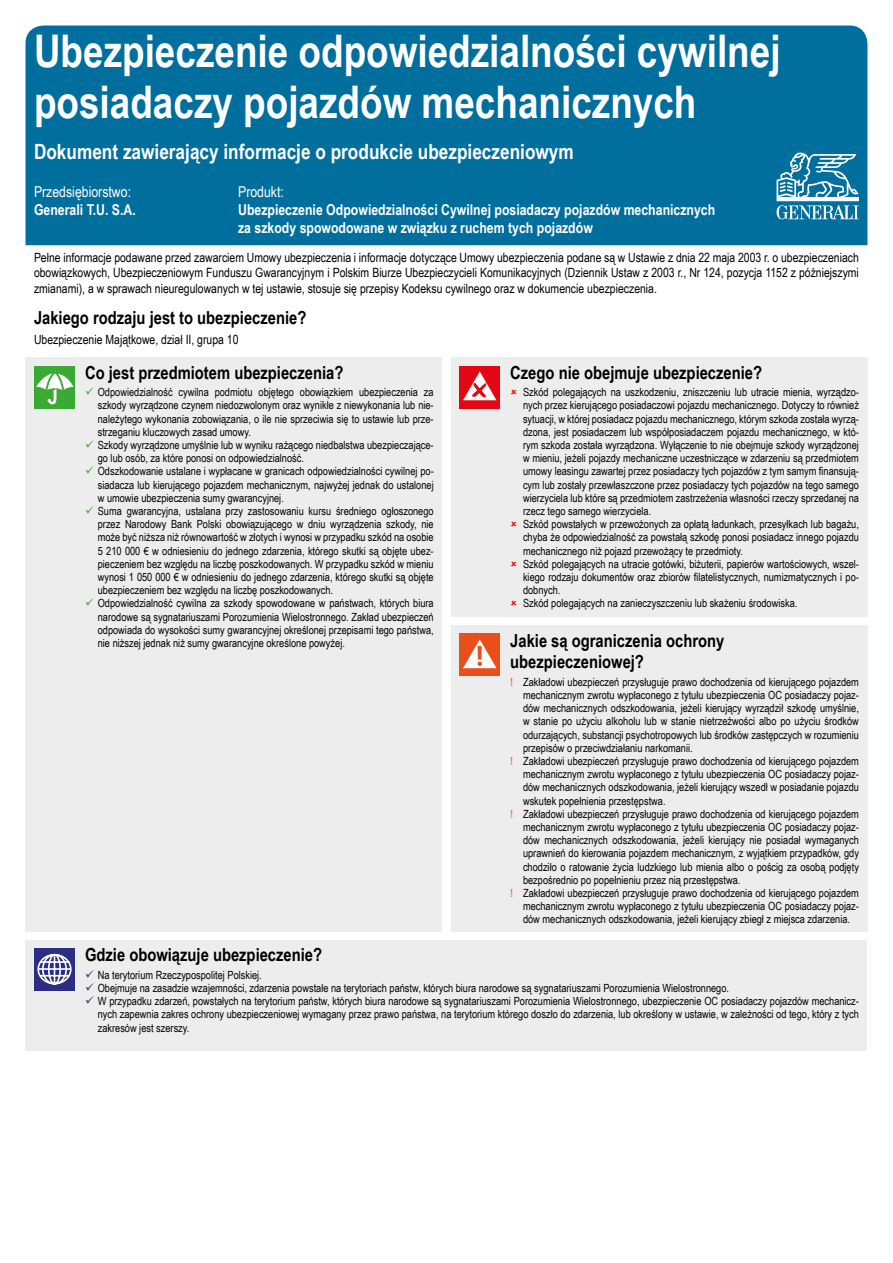
<style>
.page{position:relative;width:893px;height:1263px;background:#fff}
.page>*{position:absolute;margin:0;border:0;box-sizing:border-box;transform-origin:0 0}
.t1{font:700 45px/51px "Arial Narrow";color:#fff}
.t2{font:700 21px "Arial Narrow";color:#fff}
.t3{font:700 18px/21.6px "Arial Narrow";color:#000}
.t4{font:700 15px/18px "Arial Narrow";color:#fff}
.t5{font:15px "Arial Narrow";color:#fff}
.t6{font:12.75px/15.3px "Arial Narrow";color:#000;text-align:justify}
.t7{font:11.25px/13.2px "Arial Narrow";color:#000}
.s1{font-weight:700;color:#ed7d31}
</style>
<div class="page">
<div style="left:26px;top:26px;width:841px;height:219px;background:#006f9e"></div>
<div style="left:26px;top:357px;width:416px;height:574px;background:#ededed"></div>
<div style="left:451px;top:357px;width:416px;height:260px;background:#ededed"></div>
<div style="left:451px;top:625px;width:416px;height:306px;background:#ededed"></div>
<div style="left:26px;top:940px;width:841px;height:110px;background:#ededed"></div>
<div style="left:34px;top:366px;width:41px;height:42px;background:#3aaa35"></div>
<svg style="left:36px;top:369px;width:38px;height:35px"></svg>
<div style="left:459px;top:366px;width:41px;height:42px;background:#e30613"></div>
<svg style="left:463px;top:371px;width:33px;height:29px"></svg>
<div style="left:459px;top:634px;width:41px;height:42px;background:#e94e1b"></div>
<svg style="left:463px;top:639px;width:33px;height:29px"></svg>
<div style="left:34px;top:948px;width:41px;height:43px;background:#2d2e83"></div>
<svg style="left:37px;top:953px;width:35px;height:32px"></svg>
<svg style="left:776px;top:152px;width:83px;height:67px"></svg>
<h1 class="t1" style="left:34px;top:23px;width:748px">Ubezpieczenie odpowiedzialności cywilnej posiadaczy pojazdów mechanicznych</h1>
<h2 class="t2" style="left:34px;top:136px;width:541px">Dokument zawierający informacje o produkcie ubezpieczeniowym</h2>
<h3 class="t5" style="left:238px;top:181px;width:47px">Produkt:</h3>
<h3 class="t4" style="left:238px;top:200px;width:479px">Ubezpieczenie Odpowiedzialności Cywilnej posiadaczy pojazdów mechanicznych za szkody spowodowane w związku z ruchem tych pojazdów</h3>
<p class="t6" style="left:34px;top:249px;width:826px">Pełne informacje podawane przed zawarciem Umowy ubezpieczenia i informacje dotyczące Umowy ubezpieczenia podane są w Ustawie z dnia 22 maja 2003 r. o ubezpieczeniach obowiązkowych, Ubezpieczeniowym Funduszu Gwarancyjnym i Polskim Biurze Ubezpieczycieli Komunikacyjnych (Dziennik Ustaw z 2003 r., Nr 124, pozycja 1152 z późniejszymi zmianami), a w sprawach nieuregulowanych w tej ustawie, stosuje się przepisy Kodeksu cywilnego oraz w dokumencie ubezpieczenia.</p>
<h3 class="t5" style="left:34px;top:181px;width:99px">Przedsiębiorstwo:</h3>
<h3 class="t4" style="left:34px;top:200px;width:103px">Generali T.U. S.A.</h3>
<h3 class="t3" style="left:34px;top:306px;width:274px">Jakiego rodzaju jest to ubezpieczenie?</h3>
<p class="t6" style="left:34px;top:331px;width:206px">Ubezpieczenie Majątkowe, dział II, grupa 10</p>
<h3 class="t3" style="left:85px;top:361px;width:260px">Co jest przedmiotem ubezpieczenia?</h3>
<p class="t7" style="left:98px;top:385px;width:337px">Odpowiedzialność cywilna podmiotu objętego obowiązkiem ubezpieczenia za szkody wyrządzone czynem niedozwolonym oraz wynikłe z niewykonania lub nie&shy;należytego wykonania zobowiązania, o ile nie sprzeciwia się to ustawie lub prze&shy;strzeganiu kluczowych zasad umowy.<br>Szkody wyrządzone umyślnie lub w wyniku rażącego niedbalstwa ubezpieczające&shy;go lub osób, za które ponosi on odpowiedzialność.<br>Odszkodowanie ustalane i wypłacane w granicach odpowiedzialności cywilnej po&shy;siadacza lub kierującego pojazdem mechanicznym, najwyżej jednak do ustalonej w umowie ubezpieczenia sumy gwarancyjnej.<br>Suma gwarancyjna, ustalana przy zastosowaniu kursu średniego ogłoszonego przez Narodowy Bank Polski obowiązującego w dniu wyrządzenia szkody, nie może być niższa niż równowartość w złotych i wynosi w przypadku szkód na osobie 5 210 000 € w odniesieniu do jednego zdarzenia, którego skutki są objęte ubez&shy;pieczeniem bez względu na liczbę poszkodowanych. W przypadku szkód w mieniu wynosi 1 050 000 € w odniesieniu do jednego zdarzenia, którego skutki są objęte ubezpieczeniem bez względu na liczbę poszkodowanych.<br>Odpowiedzialność cywilna za szkody spowodowane w państwach, których biura narodowe są sygnatariuszami Porozumienia Wielostronnego. Zakład ubezpieczeń odpowiada do wysokości sumy gwarancyjnej określonej przepisami tego państwa, nie niższej jednak niż sumy gwarancyjne określone powyżej.</p>
<h3 class="t3" style="left:510px;top:361px;width:253px">Czego nie obejmuje ubezpieczenie?</h3>
<p class="t7" style="left:523px;top:385px;width:337px">Szkód polegających na uszkodzeniu, zniszczeniu lub utracie mienia, wyrządzo&shy;nych przez kierującego posiadaczowi pojazdu mechanicznego. Dotyczy to również sytuacji, w której posiadacz pojazdu mechanicznego, którym szkoda została wyrzą&shy;dzona, jest posiadaczem lub współposiadaczem pojazdu mechanicznego, w któ&shy;rym szkoda została wyrządzona. Wyłączenie to nie obejmuje szkody wyrządzonej w mieniu, jeżeli pojazdy mechaniczne uczestniczące w zdarzeniu są przedmiotem umowy leasingu zawartej przez posiadaczy tych pojazdów z tym samym finansują&shy;cym lub zostały przewłaszczone przez posiadaczy tych pojazdów na tego samego wierzyciela lub które są przedmiotem zastrzeżenia własności rzeczy sprzedanej na rzecz tego samego wierzyciela.<br>Szkód powstałych w przewożonych za opłatą ładunkach, przesyłkach lub bagażu, chyba że odpowiedzialność za powstałą szkodę ponosi posiadacz innego pojazdu mechanicznego niż pojazd przewożący te przedmioty.<br>Szkód polegających na utracie gotówki, biżuterii, papierów wartościowych, wszel&shy;kiego rodzaju dokumentów oraz zbiorów filatelistycznych, numizmatycznych i po&shy;dobnych.<br>Szkód polegających na zanieczyszczeniu lub skażeniu środowiska.</p>
<h3 class="t3" style="left:510px;top:629px;width:216px">Jakie są ograniczenia ochrony ubezpieczeniowej?</h3>
<p class="t7" style="left:510px;top:675px;width:350px"><span class="s1">!</span> Zakładowi ubezpieczeń przysługuje prawo dochodzenia od kierującego pojazdem</p>
<p class="t7" style="left:523px;top:688px;width:337px">mechanicznym zwrotu wypłaconego z tytułu ubezpieczenia OC posiadaczy pojaz-</p>
<p class="t7" style="left:523px;top:701px;width:337px">dów mechanicznych odszkodowania, jeżeli kierujący wyrządził szkodę umyślnie,</p>
<p class="t7" style="left:523px;top:714px;width:337px">w stanie po użyciu alkoholu lub w stanie nietrzeźwości albo po użyciu środków</p>
<p class="t7" style="left:523px;top:728px;width:337px">odurzających, substancji psychotropowych lub środków zastępczych w rozumieniu</p>
<p class="t7" style="left:523px;top:741px;width:171px">przepisów o przeciwdziałaniu narkomanii.</p>
<p class="t7" style="left:510px;top:754px;width:350px"><span class="s1">!</span> Zakładowi ubezpieczeń przysługuje prawo dochodzenia od kierującego pojazdem</p>
<p class="t7" style="left:523px;top:767px;width:337px">mechanicznym zwrotu wypłaconego z tytułu ubezpieczenia OC posiadaczy pojaz-</p>
<p class="t7" style="left:523px;top:780px;width:337px">dów mechanicznych odszkodowania, jeżeli kierujący wszedł w posiadanie pojazdu</p>
<p class="t7" style="left:523px;top:793px;width:144px">wskutek popełnienia przestępstwa.</p>
<p class="t7" style="left:510px;top:807px;width:350px"><span class="s1">!</span> Zakładowi ubezpieczeń przysługuje prawo dochodzenia od kierującego pojazdem</p>
<p class="t7" style="left:523px;top:820px;width:337px">mechanicznym zwrotu wypłaconego z tytułu ubezpieczenia OC posiadaczy pojaz-</p>
<p class="t7" style="left:523px;top:833px;width:337px">dów mechanicznych odszkodowania, jeżeli kierujący nie posiadał wymaganych</p>
<p class="t7" style="left:523px;top:846px;width:337px">uprawnień do kierowania pojazdem mechanicznym, z wyjątkiem przypadków, gdy</p>
<p class="t7" style="left:523px;top:859px;width:337px">chodziło o ratowanie życia ludzkiego lub mienia albo o pościg za osobą podjęty</p>
<p class="t7" style="left:523px;top:873px;width:219px">bezpośrednio po popełnieniu przez nią przestępstwa.</p>
<p class="t7" style="left:510px;top:886px;width:350px"><span class="s1">!</span> Zakładowi ubezpieczeń przysługuje prawo dochodzenia od kierującego pojazdem</p>
<p class="t7" style="left:523px;top:899px;width:337px">mechanicznym zwrotu wypłaconego z tytułu ubezpieczenia OC posiadaczy pojaz-</p>
<p class="t7" style="left:523px;top:912px;width:329px">dów mechanicznych odszkodowania, jeżeli kierujący zbiegł z miejsca zdarzenia.</p>
<h3 class="t3" style="left:85px;top:943px;width:239px">Gdzie obowiązuje ubezpieczenie?</h3>
<p class="t7" style="left:98px;top:968px;width:763px">Na terytorium Rzeczypospolitej Polskiej.<br>Obejmuje na zasadzie wzajemności, zdarzenia powstałe na terytoriach państw, których biura narodowe są sygnatariuszami Porozumienia Wielostronnego.<br>W przypadku zdarzeń, powstałych na terytorium państw, których biura narodowe są sygnatariuszami Porozumienia Wielostronnego, ubezpieczenie OC posiadaczy pojazdów mechanicz&shy;nych zapewnia zakres ochrony ubezpieczeniowej wymagany przez prawo państwa, na terytorium którego doszło do zdarzenia, lub określony w ustawie, w zależności od tego, który z tych zakresów jest szerszy.</p>
</div>
